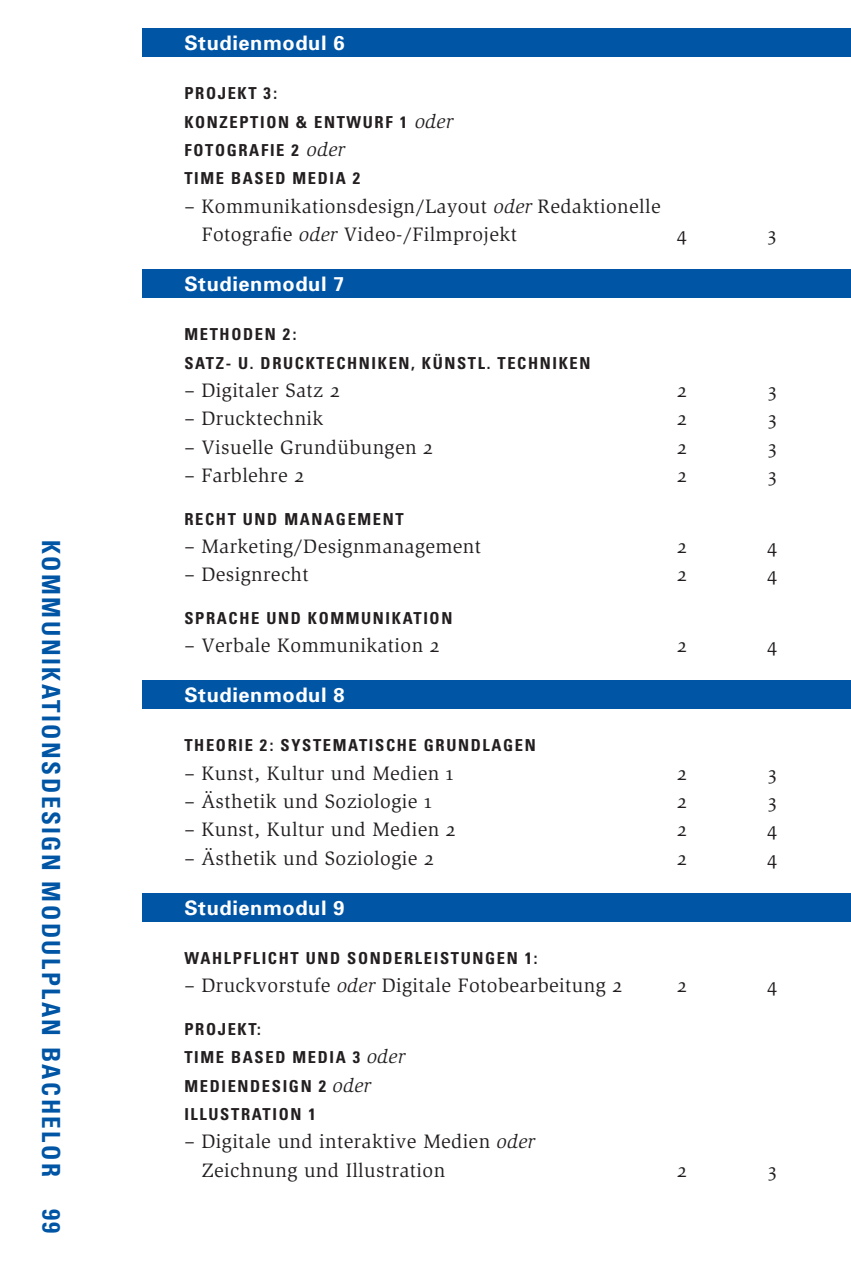
<style>
.page{position:relative;width:851px;height:1276px;background:#fff}
.page>*{position:absolute;margin:0;border:0;box-sizing:border-box;transform-origin:0 0}
.t1{font:700 condensed 25px "Univers";letter-spacing:.1em;color:#0155a5}
.t2{font:20px/28.2px "Z Slimbach";letter-spacing:.02em;color:#231f20}
.t3{font:700 20px "Univers";letter-spacing:.03em;color:#fff}
.t4{font:700 condensed 16.5px/28.2px "Univers";letter-spacing:.1em;color:#231f20}
.s1{font-family:"Slimbach EF";font-weight:400;font-style:italic;font-stretch:normal;font-size:20px}
.s2{font-family:"Slimbach EF";font-style:italic}
</style>
<div class="page">
<div style="left:142px;top:28px;width:708px;height:29px;background:#0155a5"></div>
<div style="left:142px;top:269px;width:708px;height:29px;background:#0155a5"></div>
<div style="left:142px;top:680px;width:708px;height:29px;background:#0155a5"></div>
<div style="left:142px;top:893px;width:708px;height:28px;background:#0155a5"></div>
<p class="t1" style="left:60px;top:540px;width:638px;rotate:90deg">KOMMUNIKATIONSDESIGN MODULPLAN BACHELOR</p>
<p class="t1" style="left:61px;top:1208px;width:26px;rotate:90deg">99</p>
<p class="t3" style="left:184px;top:35px;width:162px">Studienmodul 6</p>
<p class="t4" style="left:184px;top:81px;width:270px">PROJEKT 3:<br>KONZEPTION &amp; ENTWURF 1 <span class="s1">oder<br></span>FOTOGRAFIE 2 <span class="s1">oder<br></span>TIME BASED MEDIA 2</p>
<p class="t2" style="left:202px;top:194px;width:460px;text-indent:-18px">– Kommunikationsdesign/Layout <span class="s2">oder</span> Redaktionelle<br>Fotografie <span class="s2">oder</span> Video-/Filmprojekt</p>
<p class="t3" style="left:184px;top:276px;width:162px">Studienmodul 7</p>
<p class="t2" style="left:676px;top:222px;width:12px">4</p>
<p class="t2" style="left:767px;top:222px;width:10px">3</p>
<p class="t4" style="left:184px;top:322px;width:407px">METHODEN 2:<br>SATZ- U. DRUCKTECHNIKEN, KÜNSTL. TECHNIKEN</p>
<p class="t2" style="left:184px;top:378px;width:157px">– Digitaler Satz 2</p>
<p class="t2" style="left:677px;top:378px;width:11px">2</p>
<p class="t2" style="left:768px;top:378px;width:10px">3</p>
<p class="t2" style="left:184px;top:406px;width:140px">– Drucktechnik</p>
<p class="t2" style="left:677px;top:406px;width:11px">2</p>
<p class="t2" style="left:768px;top:406px;width:10px">3</p>
<p class="t2" style="left:184px;top:435px;width:250px">– Visuelle Grundübungen 2</p>
<p class="t2" style="left:677px;top:435px;width:11px">2</p>
<p class="t2" style="left:768px;top:435px;width:10px">3</p>
<p class="t2" style="left:184px;top:463px;width:121px">– Farblehre 2</p>
<p class="t2" style="left:677px;top:463px;width:11px">2</p>
<p class="t2" style="left:768px;top:463px;width:10px">3</p>
<p class="t4" style="left:184px;top:506px;width:221px">RECHT UND MANAGEMENT</p>
<p class="t2" style="left:184px;top:534px;width:298px">– Marketing/Designmanagement</p>
<p class="t2" style="left:677px;top:534px;width:11px">2</p>
<p class="t2" style="left:767px;top:534px;width:12px">4</p>
<p class="t2" style="left:184px;top:562px;width:126px">– Designrecht</p>
<p class="t2" style="left:677px;top:562px;width:11px">2</p>
<p class="t2" style="left:767px;top:562px;width:12px">4</p>
<p class="t4" style="left:184px;top:605px;width:269px">SPRACHE UND KOMMUNIKATION</p>
<p class="t2" style="left:184px;top:633px;width:257px">– Verbale Kommunikation 2</p>
<p class="t2" style="left:677px;top:633px;width:11px">2</p>
<p class="t2" style="left:767px;top:633px;width:12px">4</p>
<p class="t3" style="left:184px;top:687px;width:162px">Studienmodul 8</p>
<p class="t4" style="left:184px;top:733px;width:353px">THEORIE 2: SYSTEMATISCHE GRUNDLAGEN</p>
<p class="t2" style="left:184px;top:761px;width:271px">– Kunst, Kultur und Medien 1</p>
<p class="t2" style="left:677px;top:761px;width:11px">2</p>
<p class="t2" style="left:768px;top:761px;width:10px">3</p>
<p class="t2" style="left:184px;top:789px;width:249px">– Ästhetik und Soziologie 1</p>
<p class="t2" style="left:677px;top:789px;width:11px">2</p>
<p class="t2" style="left:768px;top:789px;width:10px">3</p>
<p class="t2" style="left:184px;top:817px;width:273px">– Kunst, Kultur und Medien 2</p>
<p class="t2" style="left:677px;top:817px;width:11px">2</p>
<p class="t2" style="left:767px;top:817px;width:12px">4</p>
<p class="t2" style="left:184px;top:846px;width:251px">– Ästhetik und Soziologie 2</p>
<p class="t2" style="left:677px;top:846px;width:11px">2</p>
<p class="t2" style="left:767px;top:846px;width:12px">4</p>
<p class="t3" style="left:184px;top:900px;width:162px">Studienmodul 9</p>
<p class="t4" style="left:184px;top:945px;width:354px">WAHLPFLICHT UND SONDERLEISTUNGEN 1:</p>
<p class="t2" style="left:184px;top:973px;width:439px">– Druckvorstufe <span class="s2">oder</span> Digitale Fotobearbeitung 2</p>
<p class="t2" style="left:677px;top:973px;width:11px">2</p>
<p class="t2" style="left:767px;top:973px;width:12px">4</p>
<p class="t4" style="left:184px;top:1016px;width:222px">PROJEKT:<br>TIME BASED MEDIA 3 <span class="s1">oder<br></span>MEDIENDESIGN 2 <span class="s1">oder<br></span>ILLUSTRATION 1</p>
<p class="t2" style="left:202px;top:1129px;width:334px;text-indent:-18px">– Digitale und interaktive Medien <span class="s2">oder<br></span>Zeichnung und Illustration</p>
<p class="t2" style="left:677px;top:1157px;width:11px">2</p>
<p class="t2" style="left:768px;top:1157px;width:10px">3</p>
</div>
